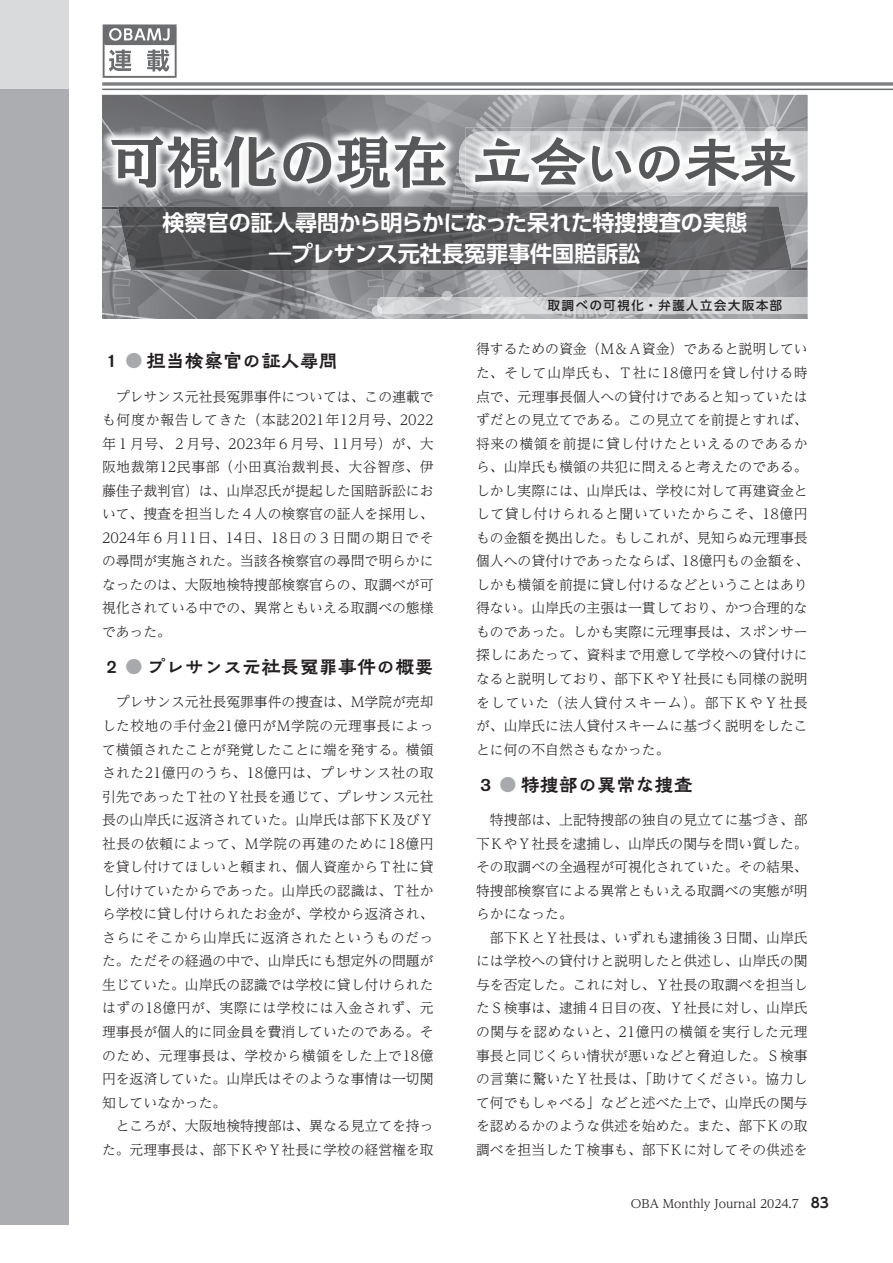
<style>
.page{position:relative;width:893px;height:1263px;background:#fff}
.page>*{position:absolute;margin:0;border:0;box-sizing:border-box;transform-origin:0 0}
.t1{font:56.55px "Ro NOW Std ME 90 msp RKSJ H";color:#57585a}
.t2{font:22.05px/30.8px "UD Shin Go Pr 6 De Bold 90 msp RKSJ H";color:#fff;text-align:center}
.t3{font:19.2px "P Kuretake Meiseki Std N Bold 90 msp RKSJ H";color:#231f20}
.t4{font:13.8px/23.5px "UD Reimin Pr 6 Light 90 msp RKSJ H";color:#231f20;text-align:justify}
.t5{font:12.15px "UD Shin Go Pr 6 Medium 90 msp RKSJ H";letter-spacing:.14em;color:#231f20}
.t6{font:11.7px "UD Reimin Pr 6 Regular 90 msp RKSJ H";color:#231f20}
.s1{font-family:"P Kuretake Meiseki Std N Bold 90 msp RKSJ H"}
.s2{font-size:16.95px;color:#a8a9ad}
.s3{font-family:"UD Shin Go Pr 6 De Bold 90 msp RKSJ H";font-size:13.8px}
</style>
<div class="page">
<img style="left:102px;top:95px;width:706px;height:224px">
<img style="left:102px;top:126px;width:354px;height:72px">
<img style="left:459px;top:138px;width:6px;height:47px">
<img style="left:465px;top:127px;width:340px;height:68px">
<svg style="left:102px;top:82px;width:791px;height:4px;background:#909295"></svg>
<hr style="left:102px;top:89px;width:791px;height:1px;background:#6c6d70">
<hr style="left:103px;top:24px;width:74px;height:2px;background:#6c6d70">
<hr style="left:103px;top:43px;width:2px;height:33px;background:#6c6d70">
<hr style="left:175px;top:43px;width:2px;height:33px;background:#6c6d70">
<hr style="left:103px;top:76px;width:74px;height:2px;background:#6c6d70">
<hr style="left:105px;top:42px;width:70px;height:3px;background:#6c6d70">
<svg style="left:103px;top:26px;width:74px;height:17px"></svg>
<svg style="left:109px;top:49px;width:60px;height:23px"></svg>
<div style="left:0;top:0;width:69px;height:1224px;background:#acadb1"></div>
<div style="left:0;top:0;width:69px;height:89px;background:#d9dadc"></div>
<img style="left:118px;top:206px;width:674px;height:64px">
<img style="left:102px;top:206px;width:16px;height:3px">
<img style="left:791px;top:267px;width:17px;height:3px">
<img style="left:378px;top:297px;width:430px;height:17px">
<h1 class="t1" style="left:109px;top:141px;width:689px">可視化の現在<span class="s1">立会いの未来</span></h1>
<h2 class="t2" style="left:162px;top:210px;width:586px">検察官の証人尋問から明らかになった呆れた特捜捜査の実態―プレサンス元社長冤罪事件国賠訴訟</h2>
<p class="t5" style="left:548px;top:301px;width:236px">取調べの可視化・弁護人立会大阪本部</p>
<h3 class="t3" style="left:102px;top:354px;width:237px">１ <span class="s2">●</span> 担当検察官の証人尋問</h3>
<p class="t4" style="left:102px;top:386px;width:333px;text-indent:14px">プレサンス元社長冤罪事件については、この連載でも何度か報告してきた（本誌2021年12月号、2022年１月号、２月号、2023年６月号、11月号）が、大阪地裁第12民事部（小田真治裁判長、大谷智彦、伊藤佳子裁判官）は、山岸忍氏が提起した国賠訴訟において、捜査を担当した４人の検察官の証人を採用し、2024年６月11日、14日、18日の３日間の期日でその尋問が実施された。当該各検察官の尋問で明らかになったのは、大阪地検特捜部検察官らの、取調べが可視化されている中での、異常ともいえる取調べの態様であった。</p>
<h3 class="t3" style="left:102px;top:660px;width:333px">２ <span class="s2">●</span> プレサンス元社長冤罪事件の概要</h3>
<p class="t4" style="left:102px;top:692px;width:333px;text-indent:14px">プレサンス元社長冤罪事件の捜査は、Ｍ学院が売却した校地の手付金21億円がＭ学院の元理事長によって横領されたことが発覚したことに端を発する。横領された21億円のうち、18億円は、プレサンス社の取引先であったＴ社のＹ社長を通じて、プレサンス元社長の山岸氏に返済されていた。山岸氏は部下Ｋ及びＹ社長の依頼によって、Ｍ学院の再建のために18億円を貸し付けてほしいと頼まれ、個人資産からＴ社に貸し付けていたからであった。山岸氏の認識は、Ｔ社から学校に貸し付けられたお金が、学校から返済され、さらにそこから山岸氏に返済されたというものだった。ただその経過の中で、山岸氏にも想定外の問題が生じていた。山岸氏の認識では学校に貸し付けられたはずの18億円が、実際には学校には入金されず、元理事長が個人的に同金員を費消していたのである。そのため、元理事長は、学校から横領をした上で18億円を返済していた。山岸氏はそのような事情は一切関知していなかった。</p>
<p class="t4" style="left:102px;top:1116px;width:333px;text-align:right">ところが、大阪地検特捜部は、異なる見立てを持った。元理事長は、部下ＫやＹ社長に学校の経営権を取</p>
<p class="t4" style="left:476px;top:339px;width:335px;text-align:left">得するための資金（Ｍ＆Ａ資金）であると説明していた、そして山岸氏も、Ｔ社に18億円を貸し付ける時点で、元理事長個人への貸付けであると知っていたはずだとの見立てである。この見立てを前提とすれば、将来の横領を前提に貸し付けたといえるのであるから、山岸氏も横領の共犯に問えると考えたのである。しかし実際には、山岸氏は、学校に対して再建資金として貸し付けられると聞いていたからこそ、18億円もの金額を拠出した。もしこれが、見知らぬ元理事長個人への貸付けであったならば、18億円もの金額を、しかも横領を前提に貸し付けるなどということはあり得ない。山岸氏の主張は一貫しており、かつ合理的なものであった。しかも実際に元理事長は、スポンサー探しにあたって、資料まで用意して学校への貸付けになると説明しており、部下ＫやＹ社長にも同様の説明をしていた（法人貸付スキーム）。部下ＫやＹ社長が、山岸氏に法人貸付スキームに基づく説明をしたことに何の不自然さもなかった。</p>
<h3 class="t3" style="left:476px;top:777px;width:218px">３ <span class="s2">●</span> 特捜部の異常な捜査</h3>
<p class="t4" style="left:476px;top:810px;width:333px;text-indent:14px">特捜部は、上記特捜部の独自の見立てに基づき、部下ＫやＹ社長を逮捕し、山岸氏の関与を問い質した。その取調べの全過程が可視化されていた。その結果、特捜部検察官による異常ともいえる取調べの実態が明らかになった。</p>
<p class="t4" style="left:476px;top:928px;width:333px;text-indent:14px">部下ＫとＹ社長は、いずれも逮捕後３日間、山岸氏には学校への貸付けと説明したと供述し、山岸氏の関与を否定した。これに対し、Ｙ社長の取調べを担当したＳ検事は、逮捕４日目の夜、Ｙ社長に対し、山岸氏の関与を認めないと、21億円の横領を実行した元理事長と同じくらい情状が悪いなどと脅迫した。Ｓ検事の言葉に驚いたＹ社長は、「助けてください。協力して何でもしゃべる」などと述べた上で、山岸氏の関与を認めるかのような供述を始めた。また、部下Ｋの取調べを担当したＴ検事も、部下Ｋに対してその供述を</p>
<p class="t6" style="left:631px;top:1199px;width:200px">OBA Monthly Journal 2024.7　<span class="s3">83</span></p>
</div>
